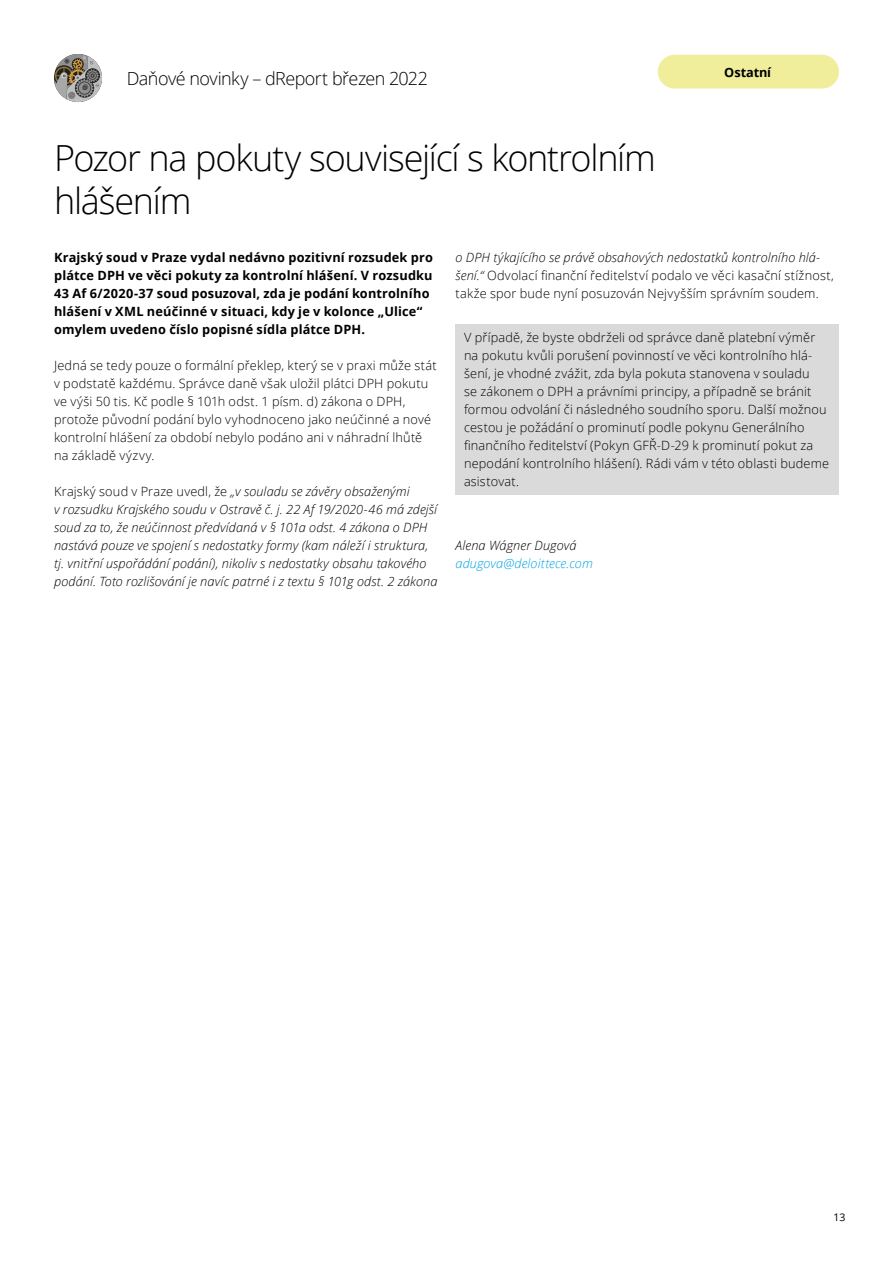
<style>
.page{position:relative;width:893px;height:1263px;background:#fff}
.page>*{position:absolute;margin:0;border:0;box-sizing:border-box;transform-origin:0 0}
.t1{font:300 36px/43.2px "Open Sans";letter-spacing:-.035em;color:#000}
.t2{font:300 18px "Open Sans";letter-spacing:-.03em;color:#000}
.t3{font:300 12.75px/18px "Open Sans";letter-spacing:.015em;color:#000}
.t4{font:italic 300 12.75px/18px "Open Sans";letter-spacing:.01em;color:#000}
.t5{font:700 12.75px/18px "Open Sans";letter-spacing:.01em;color:#000}
.t6{font:italic 300 12.75px "Open Sans";letter-spacing:.01em;color:#00a3e2}
.t7{font:700 12.75px "Open Sans";letter-spacing:-.01em;color:#000}
.t8{font:10.5px "Open Sans";color:#000}
.s1{font-style:normal}
.s2{font-style:italic}
</style>
<div class="page">
<svg style="left:54px;top:54px;width:48px;height:48px"></svg>
<div style="left:658px;top:55px;width:181px;height:34px;background:#f1ee9b;border-radius:17px"></div>
<div style="left:455px;top:324px;width:384px;height:171px;background:#dadada"></div>
<h2 class="t2" style="left:127px;top:66px;width:303px">Daňové novinky – dReport březen 2022</h2>
<p class="t7" style="left:724px;top:63px;width:48px">Ostatní</p>
<h1 class="t1" style="left:54px;top:135px;width:603px">Pozor na pokuty související s kontrolním hlášením</h1>
<p class="t5" style="left:54px;top:248px;width:380px">Krajský soud v Praze vydal nedávno pozitivní rozsudek pro plátce DPH ve věci pokuty za kontrolní hlášení. V rozsudku 43 Af 6/2020-37 soud posuzoval, zda je podání kontrolního hlášení v XML neúčinné v situaci, kdy je v kolonce „Ulice“ omylem uvedeno číslo popisné sídla plátce DPH.</p>
<p class="t3" style="left:54px;top:356px;width:384px">Jedná se tedy pouze o formální překlep, který se v praxi může stát v podstatě každému. Správce daně však uložil plátci DPH pokutu ve výši 50 tis. Kč podle § 101h odst. 1 písm. d) zákona o DPH, protože původní podání bylo vyhodnoceno jako neúčinné a nové kontrolní hlášení za období nebylo podáno ani v náhradní lhůtě na základě výzvy.</p>
<p class="t4" style="left:54px;top:482px;width:385px"><span class="s1">Krajský soud v Praze uvedl, že</span> „v souladu se závěry obsaženými<br>v rozsudku Krajského soudu v Ostravě č. j. 22 Af 19/2020-46 má zdejší soud za to, že neúčinnost předvídaná v § 101a odst. 4 zákona o DPH nastává pouze ve spojení s nedostatky formy (kam náleží i struktura, tj. vnitřní uspořádání podání), nikoliv s nedostatky obsahu takového podání. Toto rozlišování je navíc patrné i z textu § 101g odst. 2 zákona</p>
<p class="t3" style="left:455px;top:248px;width:380px"><span class="s2">o DPH týkajícího se právě obsahových nedostatků kontrolního hlá&shy;šení.“</span> Odvolací finanční ředitelství podalo ve věci kasační stížnost, takže spor bude nyní posuzován Nejvyšším správním soudem.</p>
<p class="t3" style="left:464px;top:328px;width:367px">V případě, že byste obdrželi od správce daně platební výměr na pokutu kvůli porušení povinností ve věci kontrolního hlá&shy;šení, je vhodné zvážit, zda byla pokuta stanovena v souladu<br>se zákonem o DPH a právními principy, a případně se bránit formou odvolání či následného soudního sporu. Další možnou cestou je požádání o prominutí podle pokynu Generálního finančního ředitelství (Pokyn GFŘ-D-29 k prominutí pokut za nepodání kontrolního hlášení). Rádi vám v této oblasti budeme asistovat.</p>
<p class="t4" style="left:455px;top:536px;width:122px">Alena Wágner Dugová</p>
<p class="t6" style="left:455px;top:554px;width:139px">adugova@deloittece.com</p>
<p class="t8" style="left:833px;top:1210px;width:13px">13</p>
</div>
